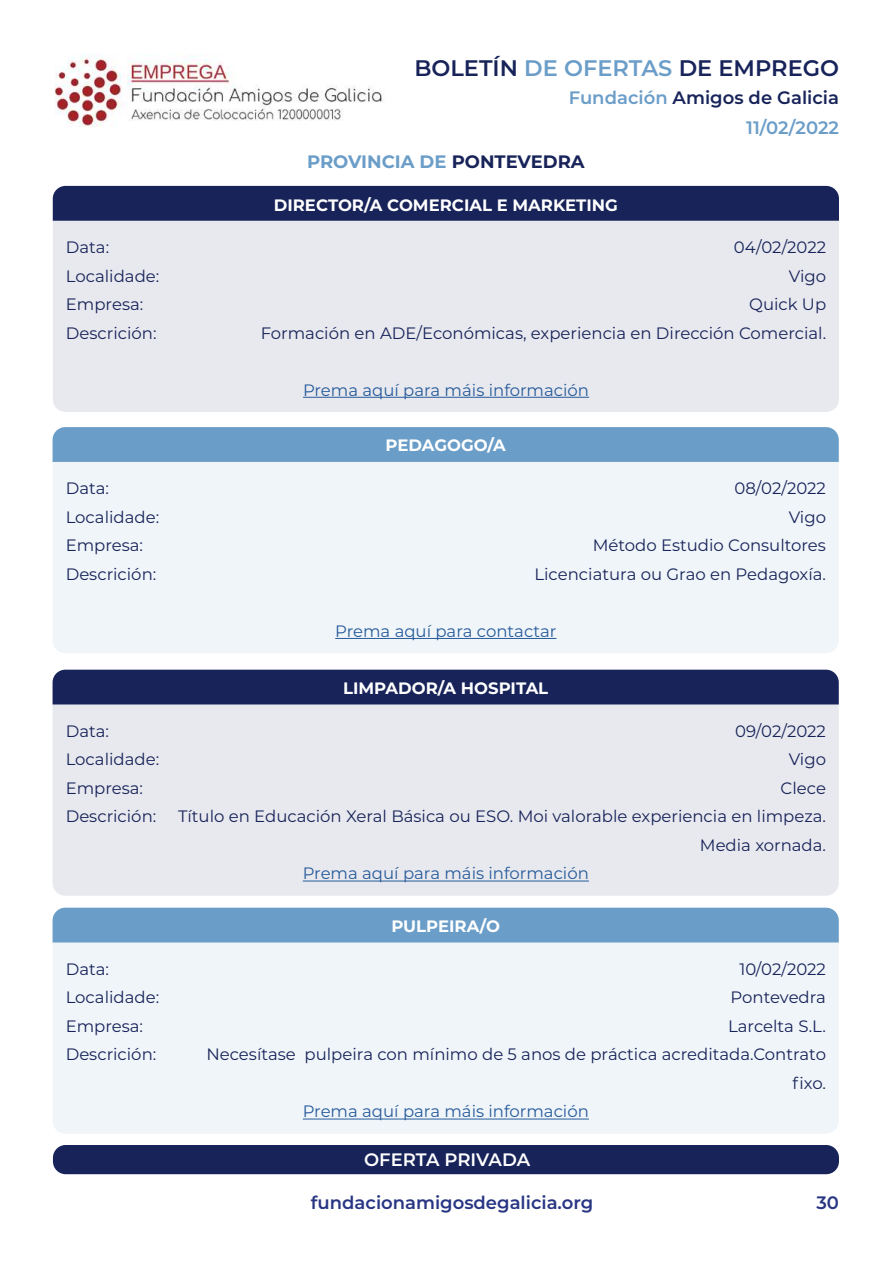
<style>
.page{position:relative;width:893px;height:1263px;background:#fff}
.page>*{position:absolute;margin:0;border:0;box-sizing:border-box;transform-origin:0 0}
.t1{font:600 22.5px "Montserrat";color:#172359}
.t2{font:600 18px "Montserrat";color:#283583}
.t3{font:600 18px "Montserrat";color:#172359}
.t4{font:700 18px "Montserrat";color:#6a9dc8}
.t5{font:600 18px "Montserrat";letter-spacing:-.005em;color:#fff}
.t6{font:600 18px "Montserrat";letter-spacing:-.005em;color:#6a9dc8}
.t7{font:16.5px/28.5px "Montserrat";color:#172359;text-align:right}
.t8{font:16.5px "Montserrat";color:#275b9b}
.t9{font:700 16.5px "Montserrat";color:#fff}
.s1{color:#6a9dc8}
.s2{color:#172359}
</style>
<div class="page">
<img style="left:55px;top:54px;width:327px;height:73px">
<div style="left:53px;top:1145px;width:786px;height:29px;background:#172359;border-radius:13px"></div>
<div style="left:53px;top:221px;width:786px;height:191px;background:#e8e9ee"></div>
<div style="left:53px;top:462px;width:786px;height:191px;background:#f0f5f9"></div>
<div style="left:53px;top:942px;width:786px;height:192px;background:#f0f5f9"></div>
<div style="left:53px;top:704px;width:786px;height:192px;background:#e8e9ee"></div>
<div style="left:53px;top:186px;width:786px;height:35px;background:#172359"></div>
<div style="left:53px;top:427px;width:786px;height:35px;background:#6a9dc8"></div>
<div style="left:53px;top:908px;width:786px;height:34px;background:#6a9dc8"></div>
<div style="left:53px;top:670px;width:786px;height:34px;background:#172359"></div>
<hr style="left:303px;top:397px;width:286px;height:1px;background:#275b9b">
<hr style="left:335px;top:638px;width:221px;height:1px;background:#275b9b">
<hr style="left:303px;top:1118px;width:286px;height:1px;background:#275b9b">
<hr style="left:303px;top:881px;width:286px;height:1px;background:#275b9b">
<h1 class="t1" style="left:414px;top:52px;width:426px">BOLETÍN <span class="s1">DE OFERTAS</span> DE EMPREGO</h1>
<p class="t3" style="left:569px;top:85px;width:272px"><span class="s1">Fundación</span> Amigos de Galicia</p>
<p class="t4" style="left:307px;top:148px;width:279px">PROVINCIA DE <span class="s2">PONTEVEDRA</span></p>
<p class="t9" style="left:274px;top:193px;width:346px">DIRECTOR/A COMERCIAL E MARKETING</p>
<p class="t6" style="left:746px;top:115px;width:94px">11/02/2022</p>
<p class="t7" style="left:66px;top:232px;width:45px">Data:</p>
<p class="t7" style="left:734px;top:232px;width:94px">04/02/2022</p>
<p class="t7" style="left:66px;top:261px;width:95px">Localidade:</p>
<p class="t7" style="left:789px;top:261px;width:39px">Vigo</p>
<p class="t7" style="left:66px;top:289px;width:79px">Empresa:</p>
<p class="t7" style="left:749px;top:289px;width:79px">Quick Up</p>
<p class="t7" style="left:66px;top:318px;width:92px">Descrición:</p>
<p class="t7" style="left:261px;top:318px;width:567px">Formación en ADE/Económicas, experiencia en Dirección Comercial.</p>
<p class="t8" style="left:303px;top:378px;width:288px">Prema aquí para máis información</p>
<p class="t9" style="left:385px;top:433px;width:122px">PEDAGOGO/A</p>
<p class="t7" style="left:66px;top:474px;width:45px">Data:</p>
<p class="t7" style="left:734px;top:474px;width:93px">08/02/2022</p>
<p class="t7" style="left:66px;top:502px;width:95px">Localidade:</p>
<p class="t7" style="left:789px;top:502px;width:39px">Vigo</p>
<p class="t7" style="left:66px;top:531px;width:79px">Empresa:</p>
<p class="t7" style="left:593px;top:531px;width:235px">Método Estudio Consultores</p>
<p class="t7" style="left:66px;top:559px;width:92px">Descrición:</p>
<p class="t7" style="left:534px;top:559px;width:293px">Licenciatura ou Grao en Pedagoxía.</p>
<p class="t8" style="left:335px;top:620px;width:223px">Prema aquí para contactar</p>
<p class="t9" style="left:343px;top:676px;width:207px">LIMPADOR/A HOSPITAL</p>
<p class="t7" style="left:66px;top:716px;width:45px">Data:</p>
<p class="t7" style="left:735px;top:716px;width:92px">09/02/2022</p>
<p class="t7" style="left:66px;top:745px;width:95px">Localidade:</p>
<p class="t7" style="left:789px;top:745px;width:39px">Vigo</p>
<p class="t7" style="left:66px;top:773px;width:79px">Empresa:</p>
<p class="t7" style="left:781px;top:773px;width:47px">Clece</p>
<p class="t7" style="left:66px;top:802px;width:92px">Descrición:</p>
<p class="t7" style="left:178px;top:802px;width:649px">Título en Educación Xeral Básica ou ESO. Moi valorable experiencia en limpeza.<br>Media xornada.</p>
<p class="t8" style="left:303px;top:862px;width:288px">Prema aquí para máis información</p>
<p class="t9" style="left:391px;top:914px;width:110px">PULPEIRA/O</p>
<p class="t7" style="left:66px;top:954px;width:45px">Data:</p>
<p class="t7" style="left:739px;top:954px;width:88px">10/02/2022</p>
<p class="t7" style="left:66px;top:983px;width:95px">Localidade:</p>
<p class="t7" style="left:731px;top:983px;width:97px">Pontevedra</p>
<p class="t7" style="left:66px;top:1011px;width:79px">Empresa:</p>
<p class="t7" style="left:728px;top:1011px;width:99px">Larcelta S.L.</p>
<p class="t7" style="left:66px;top:1040px;width:92px">Descrición:</p>
<p class="t7" style="left:206px;top:1040px;width:621px">Necesítase pulpeira con mínimo de 5 anos de práctica acreditada.Contrato fixo.</p>
<p class="t8" style="left:303px;top:1100px;width:288px">Prema aquí para máis información</p>
<p class="t5" style="left:364px;top:1147px;width:168px">OFERTA PRIVADA</p>
<p class="t2" style="left:311px;top:1190px;width:284px">fundacionamigosdegalicia.org</p>
<p class="t2" style="left:816px;top:1190px;width:24px">30</p>
</div>
